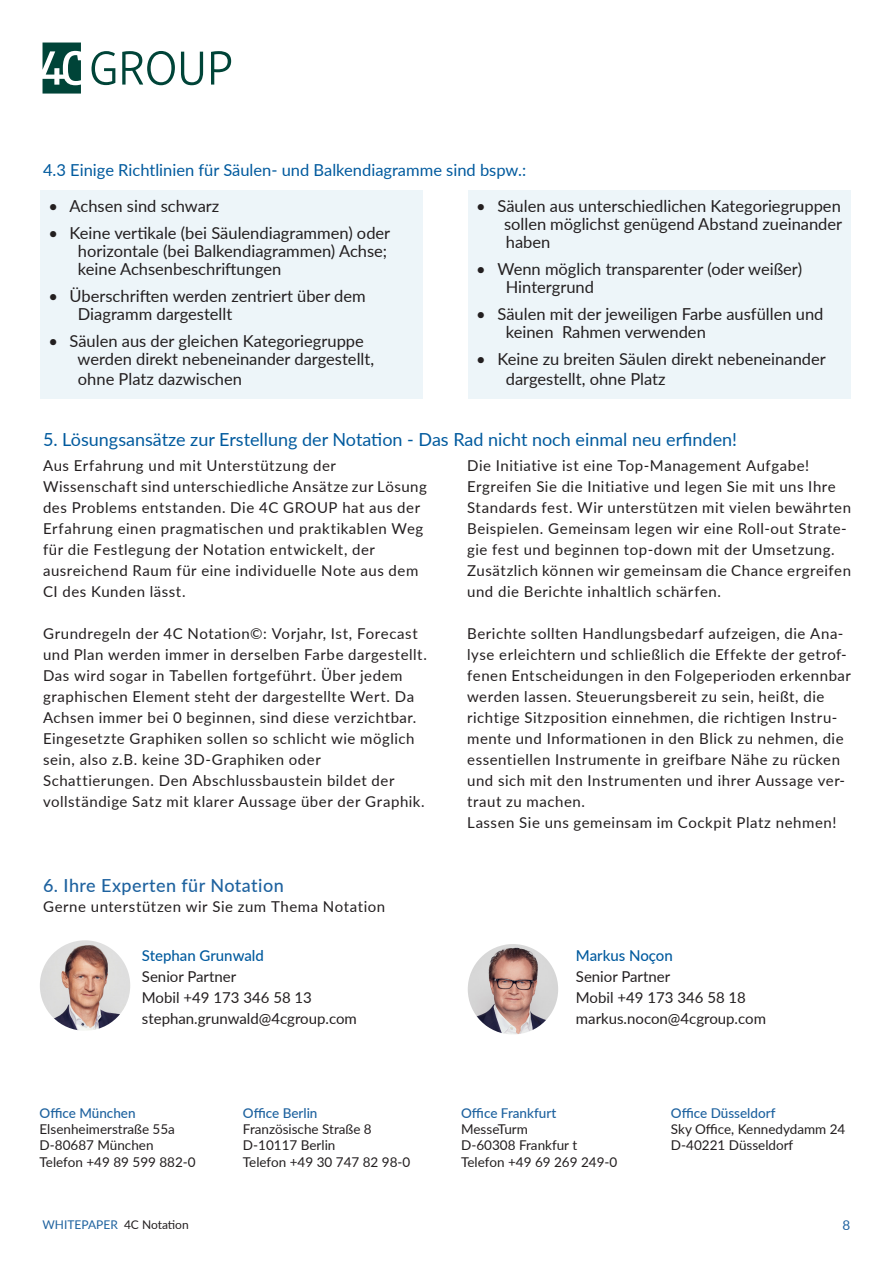
<style>
.page{position:relative;width:893px;height:1263px;background:#fff}
.page>*{position:absolute;margin:0;border:0;box-sizing:border-box;transform-origin:0 0}
.Fliestext_Lato_Light_Schwarz{font:18px "Lato";color:#005a9e}
.H4_Lato_Regular_blau_Überschriften{font:500 18px "Lato";letter-spacing:.025em;color:#1e629f}
.t1{font:16.5px/18px "Lato";color:#231f20}
.Fliestext_Lato_Light_Schwarz-2{font:16.5px "Lato";color:#005a9e}
._4CG_fließ{font:15px/21px "Lato";letter-spacing:.035em;color:#231f20}
.Bullets{font:15px "Lato";letter-spacing:.035em;color:#231f20}
.Fliestext_Lato_Regular_Schwarz{font:15px/21px "Lato";color:#231f20}
.Fliestext_Lato_Regular_Schwarz-2{font:500 15px/21px "Lato";color:#005a9e}
.t2{font:13.5px "Lato";color:#231f20}
.Footer_Überschrift{font:500 13.5px "Lato";color:#1e629f}
.t3{font:13.5px "Lato";color:#1e629f}
.t4{font:12px "Lato";color:#1e629f}
.s1{font-weight:400;color:#231f20}
.s2{font-weight:500;color:#005a9e}
.s3{color:#231f20}
</style>
<div class="page">
<svg style="left:92px;top:51px;width:23px;height:34px"></svg>
<svg style="left:122px;top:51px;width:53px;height:34px"></svg>
<svg style="left:181px;top:52px;width:22px;height:33px"></svg>
<svg style="left:211px;top:51px;width:20px;height:34px"></svg>
<svg style="left:43px;top:43px;width:38px;height:51px"></svg>
<img style="left:40px;top:940px;width:90px;height:91px;border-radius:45px">
<img style="left:468px;top:944px;width:90px;height:90px;border-radius:45px">
<div style="left:40px;top:191px;width:382px;height:208px;background:#edf5f9"></div>
<div style="left:468px;top:191px;width:382px;height:208px;background:#edf5f9"></div>
<p class="Fliestext_Lato_Light_Schwarz-2" style="left:43px;top:158px;width:485px">4.3 Einige Richtlinien für Säulen- und Balkendiagramme sind bspw.:</p>
<p class="t1" style="left:48px;top:197px;width:173px">• Achsen sind schwarz</p>
<p class="t1" style="left:78px;top:224px;width:314px;text-indent:-30px">• Keine vertikale (bei Säulendiagrammen) oder horizontale (bei Balkendiagrammen) Achse; keine Achsenbeschriftungen</p>
<p class="t1" style="left:78px;top:287px;width:289px;text-indent:-30px">• Überschriften werden zentriert über dem<br>Diagramm dargestellt</p>
<p class="t1" style="left:78px;top:332px;width:298px;text-indent:-29px">• Säulen aus der gleichen Kategoriegruppe werden direkt nebeneinander dargestellt,</p>
<p class="t1" style="left:78px;top:370px;width:166px">ohne Platz dazwischen</p>
<p class="t1" style="left:504px;top:197px;width:340px;text-align:justify;text-indent:-28px">• Säulen aus unterschiedlichen Kategoriegruppen sollen möglichst genügend Abstand zueinander haben</p>
<p class="t1" style="left:506px;top:260px;width:298px;text-indent:-30px">• Wenn möglich transparenter (oder weißer)<br>Hintergrund</p>
<p class="t1" style="left:506px;top:305px;width:319px;text-indent:-30px">• Säulen mit der jeweiligen Farbe ausfüllen und keinen Rahmen verwenden</p>
<p class="t1" style="left:506px;top:349px;width:321px;line-height:19.8px;text-indent:-30px">• Keine zu breiten Säulen direkt nebeneinander dargestellt, ohne Platz</p>
<p class="Fliestext_Lato_Light_Schwarz" style="left:43px;top:426px;width:696px">5. Lösungsansätze zur Erstellung der Notation - Das Rad nicht noch einmal neu erfinden!</p>
<p class="_4CG_fließ" style="left:467px;top:455px;width:385px">Die Initiative ist eine Top-Management Aufgabe!<br>Ergreifen Sie die Initiative und legen Sie mit uns Ihre Standards fest. Wir unterstützen mit vielen bewährten Beispielen. Gemeinsam legen wir eine Roll-out Strate&shy;gie fest und beginnen top-down mit der Umsetzung.<br>Zusätzlich können wir gemeinsam die Chance ergreifen und die Berichte inhaltlich schärfen.</p>
<p class="_4CG_fließ" style="left:467px;top:623px;width:385px">Berichte sollten Handlungsbedarf aufzeigen, die Ana&shy;lyse erleichtern und schließlich die Effekte der getrof&shy;fenen Entscheidungen in den Folgeperioden erkennbar werden lassen. Steuerungsbereit zu sein, heißt, die richtige Sitzposition einnehmen, die richtigen Instru&shy;mente und Informationen in den Blick zu nehmen, die essentiellen Instrumente in greifbare Nähe zu rücken und sich mit den Instrumenten und ihrer Aussage ver&shy;traut zu machen.</p>
<p class="_4CG_fließ" style="left:467px;top:812px;width:371px">Lassen Sie uns gemeinsam im Cockpit Platz nehmen!</p>
<p class="Bullets" style="left:43px;top:455px;width:294px">Aus Erfahrung und mit Unterstützung der</p>
<p class="Bullets" style="left:43px;top:476px;width:385px">Wissenschaft sind unterschiedliche Ansätze zur Lösung</p>
<p class="Bullets" style="left:43px;top:497px;width:379px">des Problems entstanden. Die 4C GROUP hat aus der</p>
<p class="Bullets" style="left:43px;top:518px;width:382px">Erfahrung einen pragmatischen und praktikablen Weg</p>
<p class="Bullets" style="left:43px;top:539px;width:334px">für die Festlegung der Notation entwickelt, der</p>
<p class="Bullets" style="left:43px;top:560px;width:377px">ausreichend Raum für eine individuelle Note aus dem</p>
<p class="Bullets" style="left:43px;top:581px;width:144px">CI des Kunden lässt.</p>
<p class="Bullets" style="left:43px;top:623px;width:376px">Grundregeln der 4C Notation©: Vorjahr, Ist, Forecast</p>
<p class="Bullets" style="left:43px;top:644px;width:385px">und Plan werden immer in derselben Farbe dargestellt.</p>
<p class="Bullets" style="left:43px;top:665px;width:361px">Das wird sogar in Tabellen fortgeführt. Über jedem</p>
<p class="Bullets" style="left:43px;top:686px;width:373px">graphischen Element steht der dargestellte Wert. Da</p>
<p class="Bullets" style="left:43px;top:707px;width:375px">Achsen immer bei 0 beginnen, sind diese verzichtbar.</p>
<p class="Bullets" style="left:43px;top:728px;width:373px">Eingesetzte Graphiken sollen so schlicht wie möglich</p>
<p class="Bullets" style="left:43px;top:749px;width:279px">sein, also z.B. keine 3D-Graphiken oder</p>
<p class="Bullets" style="left:43px;top:770px;width:353px">Schattierungen. Den Abschlussbaustein bildet der</p>
<p class="Bullets" style="left:43px;top:791px;width:383px">vollständige Satz mit klarer Aussage über der Graphik.</p>
<p class="H4_Lato_Regular_blau_Überschriften" style="left:43px;top:872px;width:242px">6. Ihre Experten für Notation</p>
<p class="_4CG_fließ" style="left:43px;top:896px;width:344px">Gerne unterstützen wir Sie zum Thema Notation</p>
<p class="Fliestext_Lato_Regular_Schwarz-2" style="left:142px;top:945px;width:123px">Stephan Grunwald<br><span class="s1">Senior Partner</span></p>
<p class="Fliestext_Lato_Regular_Schwarz" style="left:142px;top:987px;width:172px">Mobil +49 173 346 58 13</p>
<p class="Fliestext_Lato_Regular_Schwarz" style="left:142px;top:1008px;width:216px">stephan.grunwald@4cgroup.com</p>
<p class="Footer_Überschrift" style="left:40px;top:1103px;width:98px">Office München</p>
<p class="t2" style="left:40px;top:1119px;width:137px">Elsenheimerstraße 55a</p>
<p class="t2" style="left:40px;top:1136px;width:115px">D-80687 München</p>
<p class="t2" style="left:40px;top:1152px;width:158px">Telefon +49 89 599 882-0</p>
<p class="Footer_Überschrift" style="left:243px;top:1103px;width:76px">Office Berlin</p>
<p class="t2" style="left:243px;top:1119px;width:130px">Französische Straße 8</p>
<p class="t2" style="left:243px;top:1136px;width:94px">D-10117 Berlin</p>
<p class="t2" style="left:243px;top:1152px;width:169px">Telefon +49 30 747 82 98-0</p>
<p class="Fliestext_Lato_Regular_Schwarz" style="left:576px;top:945px;width:172px"><span class="s2">Markus Noçon<br></span>Senior Partner<br>Mobil +49 173 346 58 18</p>
<p class="Fliestext_Lato_Regular_Schwarz" style="left:576px;top:1008px;width:192px">markus.nocon@4cgroup.com</p>
<p class="Footer_Überschrift" style="left:461px;top:1103px;width:97px">Office Frankfurt</p>
<p class="t2" style="left:461px;top:1119px;width:68px">MesseTurm</p>
<p class="t2" style="left:461px;top:1136px;width:118px">D-60308 Frankfur t</p>
<p class="t2" style="left:461px;top:1152px;width:158px">Telefon +49 69 269 249-0</p>
<p class="Footer_Überschrift" style="left:671px;top:1103px;width:106px">Office Düsseldorf</p>
<p class="t2" style="left:671px;top:1119px;width:176px">Sky Office, Kennedydamm 24</p>
<p class="t2" style="left:671px;top:1136px;width:124px">D-40221 Düsseldorf</p>
<p class="t4" style="left:43px;top:1216px;width:148px">WHITEPAPER <span class="s3">4C Notation</span></p>
<p class="t3" style="left:843px;top:1215px;width:9px">8</p>
</div>
